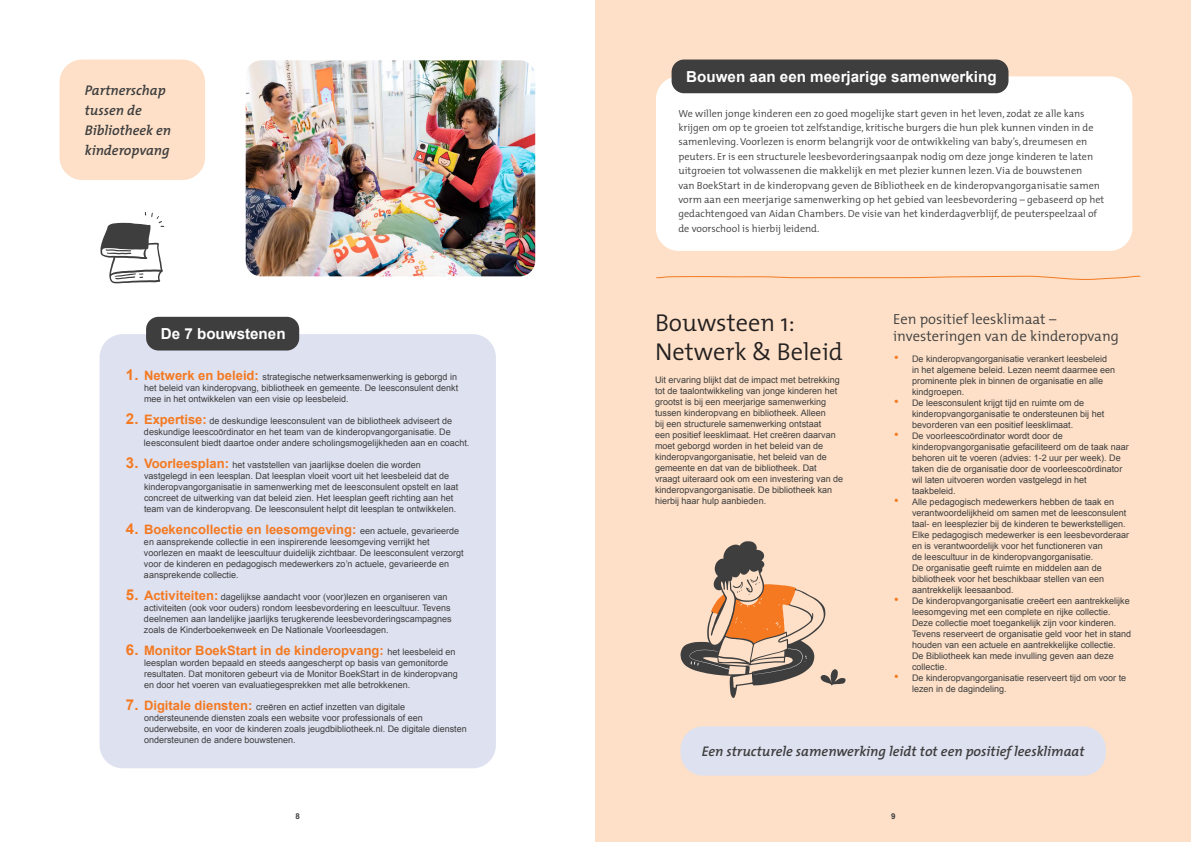
<style>
.page{position:relative;width:1191px;height:842px;background:#fff}
.page>*{position:absolute;margin:0;border:0;box-sizing:border-box;transform-origin:0 0}
.t1{font:300 24.5px/29.4px "The Mix";color:#231f20}
.t2{font:700 15.2px "Arial";color:#fff}
.t3{font:300 14.6px/17.5px "The Mix";color:#3e3e3f}
.t4{font:italic 600 14px/20px "The Mix";color:#3e3e3f}
.t5{font:700 13px "Arial";color:#f47921}
.t6{font:300 10.2px/14.4px "The Mix";color:#3e3e3f}
.t7{font:9px/11px "Arial";color:#3e3e3f}
.t8{font:700 8px "Arial";color:#3e3e3f}
.s1{font-weight:700;font-size:15px;color:#f47921}
.s2{font-weight:700;font-size:13px;color:#f47921}
.s3{font-size:15px}
.s4{font-weight:400;font-size:9px;color:#3e3e3f}
.s5{font-size:13px;color:#f47921}
</style>
<div class="page">
<div style="left:595px;top:0;width:596px;height:842px;background:#fde0c7"></div>
<div style="left:656px;top:76px;width:476px;height:175px;background:#fff;border-radius:23px"></div>
<div style="left:671px;top:60px;width:337px;height:33px;background:#3e3e3f;border-radius:12px"></div>
<svg style="left:680px;top:541px;width:165px;height:157px"></svg>
<div style="left:680px;top:726px;width:425px;height:50px;background:#dee1ef;border-radius:23px"></div>
<div style="left:60px;top:60px;width:145px;height:120px;background:#fde0c7;border-radius:23px"></div>
<img style="left:246px;top:60px;width:289px;height:216px">
<svg style="left:100px;top:212px;width:64px;height:71px"></svg>
<div style="left:100px;top:334px;width:396px;height:434px;background:#dee1ef;border-radius:23px"></div>
<div style="left:146px;top:317px;width:153px;height:33px;background:#3e3e3f;border-radius:12px"></div>
<svg style="left:656px;top:275px;width:485px;height:5px"></svg>
<h3 class="t4" style="left:85px;top:80px;width:88px">Partnerschap tussen de<br>Bibliotheek en kinderopvang</h3>
<h2 class="t2" style="left:161px;top:323px;width:126px">De 7 bouwstenen</h2>
<p class="t7" style="left:144px;top:371px;width:316px;text-indent:-18px"><span class="s1">1.</span> <span class="s2">Netwerk en beleid:</span> strategische netwerksamenwerking is geborgd in het beleid van kinderopvang, bibliotheek en gemeente. De leesconsulent denkt mee in het ontwikkelen van een visie op leesbeleid.</p>
<p class="t7" style="left:144px;top:415px;width:327px;text-indent:-18px"><span class="s1">2.</span> <span class="s2">Expertise:</span> de deskundige leesconsulent van de bibliotheek adviseert de deskundige leescoördinator en het team van de kinderopvangorganisatie. De leesconsulent biedt daartoe onder andere scholingsmogelijkheden aan en coacht.</p>
<p class="t7" style="left:144px;top:459px;width:316px;text-indent:-18px"><span class="s1">3.</span> <span class="s2">Voorleesplan:</span> het vaststellen van jaarlijkse doelen die worden vastgelegd in een leesplan. Dat leesplan vloeit voort uit het leesbeleid dat de kinderopvangorganisatie in samenwerking met de leesconsulent opstelt en laat concreet de uitwerking van dat beleid zien. Het leesplan geeft richting aan het team van de kinderopvang. De leesconsulent helpt dit leesplan te ontwikkelen.</p>
<h3 class="t5" style="left:126px;top:521px;width:335px"><span class="s3">4.</span> Boekencollectie en leesomgeving: <span class="s4">een actuele, gevarieerde</span></h3>
<p class="t7" style="left:144px;top:536px;width:321px">en aansprekende collectie in een inspirerende leesomgeving verrijkt het voorlezen en maakt de leescultuur duidelijk zichtbaar. De leesconsulent verzorgt voor de kinderen en pedagogisch medewerkers zo’n actuele, gevarieerde en aansprekende collectie.</p>
<p class="t7" style="left:144px;top:591px;width:309px;text-indent:-18px"><span class="s1">5.</span> <span class="s2">Activiteiten:</span> dagelijkse aandacht voor (voor)lezen en organiseren van activiteiten (ook voor ouders) rondom leesbevordering en leescultuur. Tevens deelnemen aan landelijke jaarlijks terugkerende leesbevorderingscampagnes zoals de Kinderboekenweek en De Nationale Voorleesdagen.</p>
<h3 class="t5" style="left:126px;top:642px;width:331px"><span class="s3">6.</span> Monitor BoekStart in de kinderopvang: <span class="s4">het leesbeleid en</span></h3>
<p class="t7" style="left:144px;top:657px;width:315px">leesplan worden bepaald en steeds aangescherpt op basis van gemonitorde resultaten. Dat monitoren gebeurt via de Monitor BoekStart in de kinderopvang en door het voeren van evaluatiegesprekken met alle betrokkenen.</p>
<p class="t7" style="left:144px;top:701px;width:324px;text-indent:-18px"><span class="s1">7.</span> <span class="s2">Digitale diensten:</span> creëren en actief inzetten van digitale ondersteunende diensten zoals een website voor professionals of een ouderwebsite, en voor de kinderen zoals jeugdbibliotheek.nl. De digitale diensten ondersteunen de andere bouwstenen.</p>
<h2 class="t2" style="left:686px;top:66px;width:312px">Bouwen aan een meerjarige samenwerking</h2>
<p class="t6" style="left:678px;top:106px;width:427px">We willen jonge kinderen een zo goed mogelijke start geven in het leven, zodat ze alle kans krijgen om op te groeien tot zelfstandige, kritische burgers die hun plek kunnen vinden in de samenleving. Voorlezen is enorm belangrijk voor de ontwikkeling van baby’s, dreumesen en peuters. Er is een structurele leesbevorderingsaanpak nodig om deze jonge kinderen te laten uitgroeien tot volwassenen die makkelijk en met plezier kunnen lezen. Via de bouwstenen<br>van BoekStart in de kinderopvang geven de Bibliotheek en de kinderopvangorganisatie samen vorm aan een meerjarige samenwerking op het gebied van leesbevordering – gebaseerd op het gedachtengoed van Aidan Chambers. De visie van het kinderdagverblijf, de peuterspeelzaal of de voorschool is hierbij leidend.</p>
<h1 class="t1" style="left:655px;top:307px;width:189px">Bouwsteen 1:<br>Netwerk &amp; Beleid</h1>
<p class="t7" style="left:655px;top:374px;width:190px">Uit ervaring blijkt dat de impact met betrekking tot de taalontwikkeling van jonge kinderen het grootst is bij een meerjarige samenwerking tussen kinderopvang en bibliotheek. Alleen<br>bij een structurele samenwerking ontstaat<br>een positief leesklimaat. Het creëren daarvan moet geborgd worden in het beleid van de kinderopvangorganisatie, het beleid van de gemeente en dat van de bibliotheek. Dat vraagt uiteraard ook om een investering van de kinderopvangorganisatie. De bibliotheek kan hierbij haar hulp aanbieden.</p>
<h3 class="t3" style="left:893px;top:310px;width:227px">Een positief leesklimaat – investeringen van de kinderopvang</h3>
<p class="t7" style="left:912px;top:353px;width:205px;text-indent:-18px"><span class="s5">•</span> De kinderopvangorganisatie verankert leesbeleid in het algemene beleid. Lezen neemt daarmee een prominente plek in binnen de organisatie en alle kindgroepen.</p>
<p class="t7" style="left:912px;top:397px;width:194px;text-indent:-18px"><span class="s5">•</span> De leesconsulent krijgt tijd en ruimte om de kinderopvangorganisatie te ondersteunen bij het bevorderen van een positief leesklimaat.</p>
<p class="t7" style="left:912px;top:430px;width:218px;text-indent:-18px"><span class="s5">•</span> De voorleescoördinator wordt door de kinderopvangorganisatie gefaciliteerd om de taak naar behoren uit te voeren (advies: 1-2 uur per week). De taken die de organisatie door de voorleescoördinator wil laten uitvoeren worden vastgelegd in het taakbeleid.</p>
<p class="t7" style="left:912px;top:496px;width:219px;text-indent:-18px"><span class="s5">•</span> Alle pedagogisch medewerkers hebben de taak en verantwoordelijkheid om samen met de leesconsulent taal- en leesplezier bij de kinderen te bewerkstelligen.<br>Elke pedagogisch medewerker is een leesbevorderaar en is verantwoordelijk voor het functioneren van<br>de leescultuur in de kinderopvangorganisatie.<br>De organisatie geeft ruimte en middelen aan de bibliotheek voor het beschikbaar stellen van een aantrekkelijk leesaanbod.</p>
<p class="t7" style="left:912px;top:595px;width:221px;text-indent:-18px"><span class="s5">•</span> De kinderopvangorganisatie creëert een aantrekkelijke leesomgeving met een complete en rijke collectie.<br>Deze collectie moet toegankelijk zijn voor kinderen.<br>Tevens reserveert de organisatie geld voor het in stand houden van een actuele en aantrekkelijke collectie.<br>De Bibliotheek kan mede invulling geven aan deze collectie.</p>
<p class="t7" style="left:912px;top:672px;width:216px;text-indent:-18px"><span class="s5">•</span> De kinderopvangorganisatie reserveert tijd om voor te lezen in de dagindeling.</p>
<h3 class="t4" style="left:702px;top:741px;width:384px">Een structurele samenwerking leidt tot een positief leesklimaat</h3>
<p class="t8" style="left:295px;top:811px;width:6px">8</p>
<p class="t8" style="left:891px;top:811px;width:6px">9</p>
</div>
